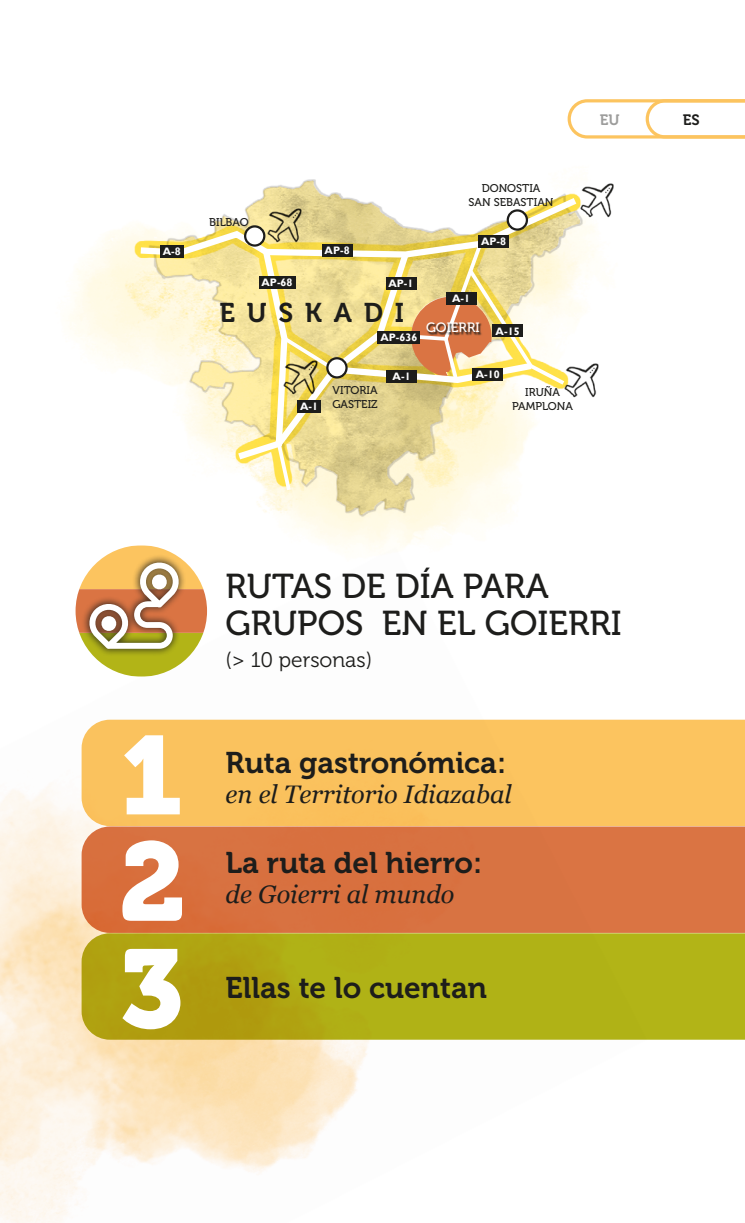
<style>
.page{position:relative;width:745px;height:1223px;background:#fff}
.page>*{position:absolute;margin:0;border:0;box-sizing:border-box;transform-origin:0 0}
.t1{font:110.62px/106.8px "Museo 900";color:#fff;text-align:justify}
.t2{font:34.5px/36.9px "Museo 500";color:#1d1d1b}
.t3{font:29.75px "Museo 700";color:#1d1d1b}
.t4{font:27px "Museo 700";letter-spacing:.43em;color:#1d1d1b}
.t5{font:italic 25.25px "Georgia";color:#1d1d1b}
.t6{font:21px "Museo 300";color:#1d1d1b}
.t7{font:15px "Museo 700";color:#9d9d9c}
.t8{font:15px "Museo 700";color:#1d1d1b}
.t9{font:13.5px "Museo 500";color:#fff}
.t10{font:11.25px/13.5px "Museo 500";color:#1d1d1b;text-align:center}
.t11{font:700 10.75px "Gill Sans";color:#fff}
</style>
<div class="page">
<img style="left:0;top:676px;width:646px;height:546px">
<img style="left:124px;top:138px;width:494px;height:384px">
<svg style="left:134px;top:192px;width:449px;height:302px"></svg>
<svg style="left:75px;top:545px;width:132px;height:131px"></svg>
<div style="left:81px;top:719px;width:663px;height:107px;background:#fac25e"></div>
<svg style="left:81px;top:826px;width:663px;height:106px;background:#d97444"></svg>
<svg style="left:81px;top:933px;width:663px;height:106px;background:#b2ad18"></svg>
<img style="left:264px;top:204px;width:42px;height:43px">
<img style="left:576px;top:180px;width:42px;height:42px">
<img style="left:560px;top:359px;width:42px;height:42px">
<img style="left:280px;top:357px;width:42px;height:42px">
<svg style="left:245px;top:226px;width:19px;height:19px"></svg>
<div style="left:244px;top:225px;width:21px;height:22px;border:2px solid #1d1d1b;border-radius:50%"></div>
<svg style="left:507px;top:210px;width:19px;height:19px"></svg>
<div style="left:506px;top:209px;width:21px;height:22px;border:2px solid #1d1d1b;border-radius:50%"></div>
<div style="left:327px;top:358px;width:19px;height:19px;background:#fff;border-radius:50%"></div>
<div style="left:326px;top:357px;width:21px;height:21px;border:2px solid #1d1d1b;border-radius:50%"></div>
<svg style="left:567px;top:99px;width:177px;height:39px"></svg>
<div style="left:322px;top:244px;width:30px;height:13px;background:#1d1d1b"></div>
<div style="left:160px;top:245px;width:23px;height:13px;background:#1d1d1b"></div>
<div style="left:478px;top:235px;width:30px;height:12px;background:#1d1d1b"></div>
<svg style="left:426px;top:323px;width:56px;height:12px"></svg>
<div style="left:445px;top:292px;width:31px;height:13px;background:#1d1d1b"></div>
<div style="left:385px;top:277px;width:31px;height:12px;background:#1d1d1b"></div>
<div style="left:472px;top:368px;width:30px;height:12px;background:#1d1d1b"></div>
<div style="left:492px;top:325px;width:30px;height:12px;background:#1d1d1b"></div>
<div style="left:259px;top:276px;width:36px;height:13px;background:#1d1d1b"></div>
<div style="left:297px;top:400px;width:23px;height:12px;background:#1d1d1b"></div>
<div style="left:386px;top:370px;width:30px;height:12px;background:#1d1d1b"></div>
<div style="left:377px;top:331px;width:43px;height:12px;background:#1d1d1b"></div>
<p class="t10" style="left:209px;top:215px;width:41px">BILBAO</p>
<p class="t11" style="left:162px;top:245px;width:19px">A-8</p>
<p class="t11" style="left:324px;top:244px;width:27px">AP-8</p>
<p class="t11" style="left:261px;top:276px;width:33px">AP-68</p>
<p class="t11" style="left:388px;top:277px;width:27px">AP-1</p>
<h3 class="t4" style="left:219px;top:298px;width:186px">EUSKADI</h3>
<p class="t11" style="left:380px;top:331px;width:38px">AP-636</p>
<p class="t11" style="left:383px;top:331px;width:31px">A-636</p>
<p class="t10" style="left:468px;top:182px;width:86px">DONOSTIA<br>SAN SEBASTIAN</p>
<p class="t11" style="left:480px;top:235px;width:27px">AP-8</p>
<p class="t11" style="left:452px;top:292px;width:19px">A-1</p>
<p class="t9" style="left:426px;top:320px;width:55px">GOIERRI</p>
<p class="t11" style="left:495px;top:324px;width:25px">A-15</p>
<p class="t11" style="left:300px;top:399px;width:19px">A-1</p>
<p class="t10" style="left:332px;top:383px;width:47px;text-align:left">VITORIA<br>GASTEIZ</p>
<p class="t11" style="left:392px;top:369px;width:19px">A-1</p>
<p class="t11" style="left:475px;top:368px;width:25px">A-10</p>
<p class="t10" style="left:512px;top:386px;width:62px">IRUÑA<br>PAMPLONA</p>
<h3 class="t7" style="left:599px;top:111px;width:21px">EU</h3>
<h3 class="t8" style="left:682px;top:111px;width:18px">ES</h3>
<h2 class="t2" style="left:225px;top:568px;width:397px">RUTAS DE DÍA PARA<br>GRUPOS EN EL GOIERRI</h2>
<h1 class="t1" style="left:119px;top:723px;width:67px">1<br>2<br>3</h1>
<h3 class="t6" style="left:225px;top:648px;width:148px">(&gt; 10 personas)</h3>
<h3 class="t3" style="left:225px;top:745px;width:282px">Ruta gastronómica:</h3>
<h3 class="t5" style="left:225px;top:776px;width:287px">en el Territorio Idiazabal</h3>
<h3 class="t3" style="left:225px;top:846px;width:258px">La ruta del hierro:</h3>
<h3 class="t5" style="left:225px;top:876px;width:230px">de Goierri al mundo</h3>
<h3 class="t3" style="left:225px;top:970px;width:262px">Ellas te lo cuentan</h3>
</div>
